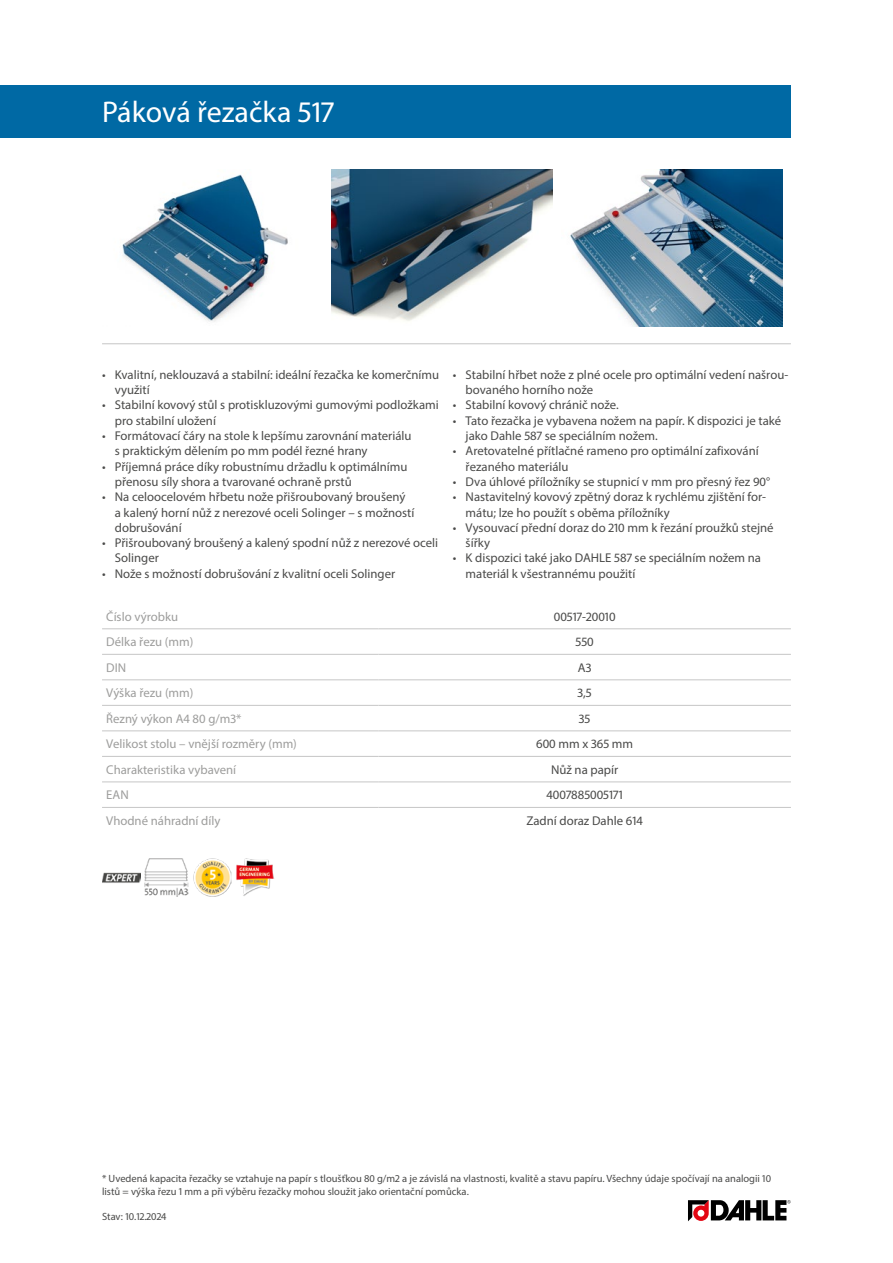
<style>
.page{position:relative;width:893px;height:1263px;background:#fff}
.page>*{position:absolute;margin:0;border:0;box-sizing:border-box;transform-origin:0 0}
.Produktname{font:30px "Myriad Pro";color:#fff}
.Produkttabelle_Zentr{font:12.75px/15.3px "Myriad Pro";color:#4a4a49}
.Produkttabelle_Links{font:12.75px "Myriad Pro";color:#9d9d9c}
.Fussnote{font:10.5px/12.6px "Myriad Pro";color:#4a4a49}
</style>
<div class="page">
<img style="left:122px;top:174px;width:166px;height:148px">
<img style="left:332px;top:170px;width:221px;height:151px">
<img style="left:570px;top:170px;width:212px;height:156px">
<hr style="left:102px;top:343px;width:689px;height:1px;background:#c6c6c6">
<img style="left:102px;top:872px;width:38px;height:11px">
<img style="left:145px;top:859px;width:44px;height:38px">
<img style="left:193px;top:859px;width:38px;height:38px">
<img style="left:236px;top:859px;width:38px;height:37px">
<svg style="left:688px;top:1200px;width:103px;height:21px"></svg>
<div style="left:0;top:85px;width:791px;height:53px;background:#0069a4"></div>
<hr style="left:102px;top:628px;width:276px;height:1px;background:#c6c6c6">
<hr style="left:378px;top:628px;width:413px;height:1px;background:#c6c6c6">
<hr style="left:102px;top:654px;width:276px;height:1px;background:#c6c6c6">
<hr style="left:378px;top:654px;width:413px;height:1px;background:#c6c6c6">
<hr style="left:102px;top:679px;width:276px;height:1px;background:#c6c6c6">
<hr style="left:378px;top:679px;width:413px;height:1px;background:#c6c6c6">
<hr style="left:102px;top:705px;width:276px;height:1px;background:#c6c6c6">
<hr style="left:378px;top:705px;width:413px;height:1px;background:#c6c6c6">
<hr style="left:102px;top:730px;width:276px;height:1px;background:#c6c6c6">
<hr style="left:378px;top:730px;width:413px;height:1px;background:#c6c6c6">
<hr style="left:102px;top:756px;width:276px;height:1px;background:#c6c6c6">
<hr style="left:378px;top:756px;width:413px;height:1px;background:#c6c6c6">
<hr style="left:102px;top:781px;width:276px;height:1px;background:#c6c6c6">
<hr style="left:378px;top:781px;width:413px;height:1px;background:#c6c6c6">
<hr style="left:102px;top:807px;width:276px;height:1px;background:#c6c6c6">
<hr style="left:378px;top:807px;width:413px;height:1px;background:#c6c6c6">
<p class="Produktname" style="left:102px;top:94px;width:233px">Páková řezačka 517</p>
<p class="Produkttabelle_Zentr" style="left:115px;top:367px;width:326px;text-indent:-13px">• Kvalitní, neklouzavá a stabilní: ideální řezačka ke komerčnímu využití</p>
<p class="Produkttabelle_Zentr" style="left:115px;top:397px;width:325px;text-indent:-13px">• Stabilní kovový stůl s protiskluzovými gumovými podložkami pro stabilní uložení</p>
<p class="Produkttabelle_Zentr" style="left:115px;top:428px;width:298px;text-indent:-13px">• Formátovací čáry na stole k lepšímu zarovnání materiálu s praktickým dělením po mm podél řezné hrany</p>
<p class="Produkttabelle_Zentr" style="left:115px;top:458px;width:294px;text-indent:-13px">• Příjemná práce díky robustnímu držadlu k optimálnímu přenosu síly shora a tvarované ochraně prstů</p>
<p class="Produkttabelle_Zentr" style="left:115px;top:489px;width:301px;text-indent:-13px">• Na celoocelovém hřbetu nože přišroubovaný broušený a kalený horní nůž z nerezové oceli Solinger – s možností dobrušování</p>
<p class="Produkttabelle_Zentr" style="left:115px;top:535px;width:325px;text-indent:-13px">• Přišroubovaný broušený a kalený spodní nůž z nerezové oceli<br>Solinger</p>
<p class="Produkttabelle_Zentr" style="left:102px;top:566px;width:295px">• Nože s možností dobrušování z kvalitní oceli Solinger</p>
<p class="Produkttabelle_Zentr" style="left:466px;top:367px;width:324px;text-indent:-13px">• Stabilní hřbet nože z plné ocele pro optimální vedení našrou&shy;bovaného horního nože</p>
<p class="Produkttabelle_Zentr" style="left:453px;top:397px;width:167px">• Stabilní kovový chránič nože.</p>
<p class="Produkttabelle_Zentr" style="left:466px;top:413px;width:317px;text-indent:-13px">• Tato řezačka je vybavena nožem na papír. K dispozici je také jako Dahle 587 se speciálním nožem.</p>
<p class="Produkttabelle_Zentr" style="left:466px;top:443px;width:295px;text-indent:-13px">• Aretovatelné přítlačné rameno pro optimální zafixování řezaného materiálu</p>
<p class="Produkttabelle_Zentr" style="left:453px;top:474px;width:319px">• Dva úhlové příložníky se stupnicí v mm pro přesný řez 90°</p>
<p class="Produkttabelle_Zentr" style="left:466px;top:489px;width:302px;text-indent:-13px">• Nastavitelný kovový zpětný doraz k rychlému zjištění for&shy;mátu; lze ho použít s oběma příložníky</p>
<p class="Produkttabelle_Zentr" style="left:466px;top:520px;width:310px;text-indent:-13px">• Vysouvací přední doraz do 210 mm k řezání proužků stejné šířky</p>
<p class="Produkttabelle_Zentr" style="left:466px;top:550px;width:297px;text-indent:-13px">• K dispozici také jako DAHLE 587 se speciálním nožem na materiál k všestrannému použití</p>
<p class="Produkttabelle_Links" style="left:106px;top:609px;width:73px">Číslo výrobku</p>
<p class="Produkttabelle_Zentr" style="left:554px;top:609px;width:63px">00517-20010</p>
<p class="Produkttabelle_Links" style="left:106px;top:634px;width:89px">Délka řezu (mm)</p>
<p class="Produkttabelle_Zentr" style="left:576px;top:634px;width:20px">550</p>
<p class="Produkttabelle_Links" style="left:106px;top:660px;width:21px">DIN</p>
<p class="Produkttabelle_Zentr" style="left:578px;top:660px;width:15px">A3</p>
<p class="Produkttabelle_Links" style="left:106px;top:685px;width:89px">Výška řezu (mm)</p>
<p class="Produkttabelle_Zentr" style="left:578px;top:685px;width:16px">3,5</p>
<p class="Produkttabelle_Links" style="left:106px;top:711px;width:137px">Řezný výkon A4 80 g/m3*</p>
<p class="Produkttabelle_Zentr" style="left:579px;top:711px;width:13px">35</p>
<p class="Produkttabelle_Links" style="left:106px;top:736px;width:192px">Velikost stolu – vnější rozměry (mm)</p>
<p class="Produkttabelle_Zentr" style="left:536px;top:736px;width:99px">600 mm x 365 mm</p>
<p class="Produkttabelle_Links" style="left:106px;top:762px;width:131px">Charakteristika vybavení</p>
<p class="Produkttabelle_Zentr" style="left:551px;top:762px;width:69px">Nůž na papír</p>
<p class="Produkttabelle_Links" style="left:106px;top:787px;width:24px">EAN</p>
<p class="Produkttabelle_Zentr" style="left:546px;top:787px;width:78px">4007885005171</p>
<p class="Produkttabelle_Links" style="left:106px;top:813px;width:116px">Vhodné náhradní díly</p>
<p class="Produkttabelle_Zentr" style="left:526px;top:813px;width:118px">Zadní doraz Dahle 614</p>
<p class="Fussnote" style="left:102px;top:1172px;width:670px">* Uvedená kapacita řezačky se vztahuje na papír s tloušťkou 80 g/m2 a je závislá na vlastnosti, kvalitě a stavu papíru. Všechny údaje spočívají na analogii 10 listů = výška řezu 1 mm a při výběru řezačky mohou sloužit jako orientační pomůcka.</p>
<p class="Fussnote" style="left:102px;top:1210px;width:66px">Stav: 10.12.2024</p>
</div>
